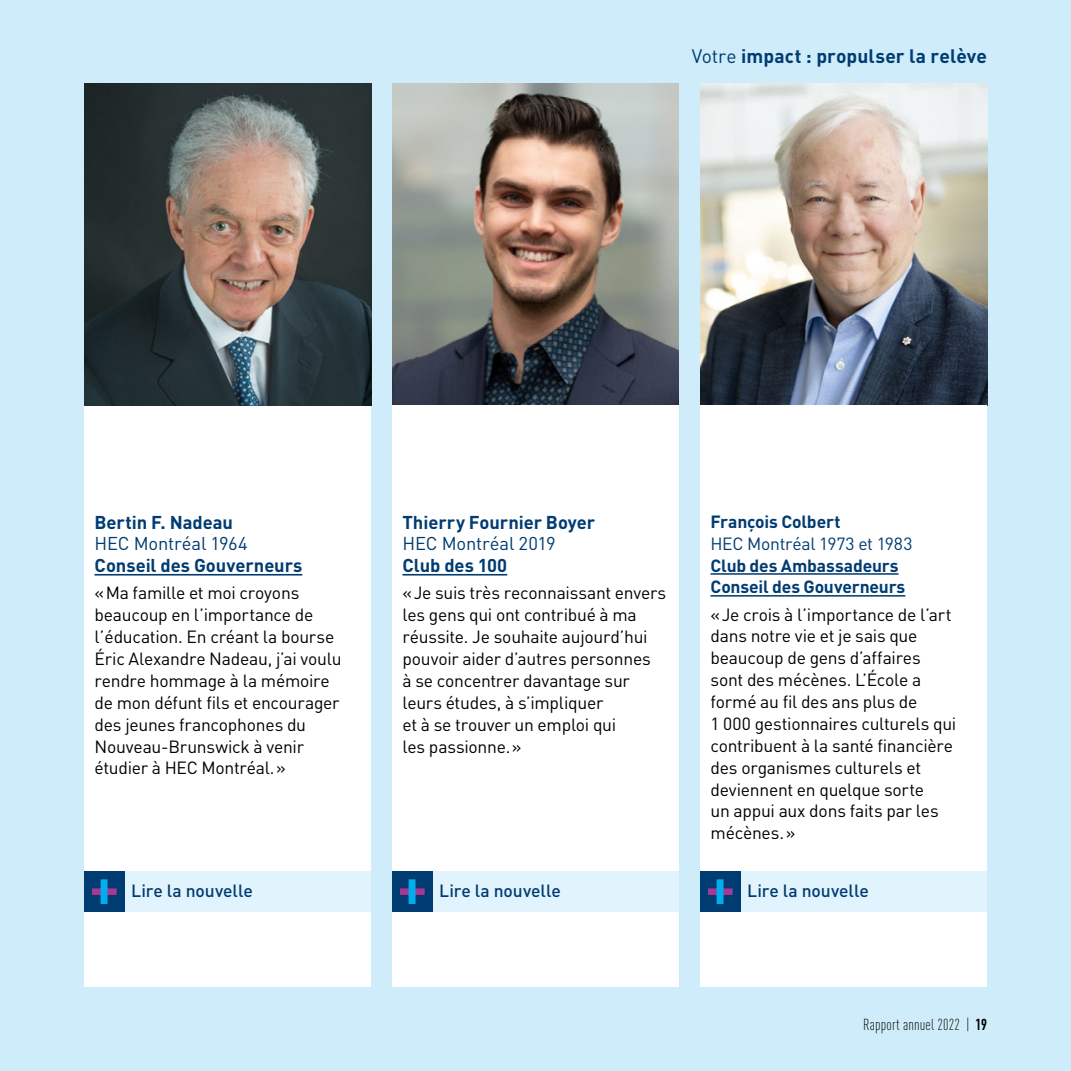
<style>
.page{position:relative;width:1071px;height:1071px;background:#ceecf9}
.page>*{position:absolute;margin:0;border:0;box-sizing:border-box;transform-origin:0 0}
.t1{font:700 19.25px "DINOT";letter-spacing:.005em;color:#003b71}
.t2{font:700 18.38px "DINOT";letter-spacing:-.005em;color:#003b71}
.t3{font:18.38px "DINOT";letter-spacing:-.01em;color:#003b71}
.t4{font:17.5px/21.9px "DINOT";letter-spacing:-.015em;color:#000}
.t5{font:700 17.5px/21.9px "DINOT";letter-spacing:-.01em;color:#003b71}
.t6{font:500 17.5px "DINOT";letter-spacing:-.005em;color:#003b71}
.t7{font:17.5px "DINOT";letter-spacing:-.015em;color:#003b71}
.t8{font:300 condensed 15.75px "DINOT";letter-spacing:.01em;color:#000}
.s1{font-weight:400}
.s2{font-family:"DIN Engschrift Std";font-weight:400;font-stretch:normal}
</style>
<div class="page">
<img style="left:392px;top:84px;width:287px;height:321px">
<img style="left:700px;top:84px;width:287px;height:321px">
<div style="left:392px;top:405px;width:287px;height:582px;background:#fff"></div>
<div style="left:84px;top:405px;width:287px;height:582px;background:#fff"></div>
<hr style="left:94px;top:574px;width:208px;height:2px;background:#003b71">
<hr style="left:402px;top:574px;width:105px;height:2px;background:#003b71">
<img style="left:84px;top:84px;width:287px;height:321px">
<div style="left:700px;top:405px;width:287px;height:582px;background:#fff"></div>
<hr style="left:710px;top:573px;width:189px;height:2px;background:#003b71">
<hr style="left:710px;top:595px;width:195px;height:2px;background:#003b71">
<div style="left:124px;top:871px;width:247px;height:40px;background:#e1f4fd"></div>
<div style="left:84px;top:871px;width:40px;height:40px;background:#003b71"></div>
<img style="left:93px;top:879px;width:23px;height:24px">
<div style="left:432px;top:871px;width:247px;height:40px;background:#e1f4fd"></div>
<div style="left:392px;top:871px;width:40px;height:40px;background:#003b71"></div>
<img style="left:401px;top:879px;width:23px;height:24px">
<div style="left:740px;top:871px;width:247px;height:40px;background:#e1f4fd"></div>
<div style="left:700px;top:871px;width:40px;height:40px;background:#003b71"></div>
<img style="left:709px;top:879px;width:23px;height:24px">
<p class="t1" style="left:692px;top:44px;width:297px"><span class="s1">Votre</span> impact : propulser la relève</p>
<p class="t2" style="left:94px;top:510px;width:140px">Bertin F. Nadeau</p>
<p class="t3" style="left:94px;top:532px;width:155px">HEC Montréal 1964</p>
<p class="t2" style="left:94px;top:554px;width:209px">Conseil des Gouverneurs</p>
<p class="t4" style="left:94px;top:582px;width:249px">«Ma famille et moi croyons beaucoup en l’importance de l’éducation. En créant la bourse<br>Éric Alexandre Nadeau, j’ai voulu rendre hommage à la mémoire de mon défunt fils et encourager des jeunes francophones du<br>Nouveau-Brunswick à venir étudier à HEC Montréal.»</p>
<p class="t2" style="left:402px;top:510px;width:194px">Thierry Fournier Boyer</p>
<p class="t3" style="left:402px;top:532px;width:155px">HEC Montréal 2019</p>
<p class="t2" style="left:402px;top:554px;width:106px">Club des 100</p>
<p class="t4" style="left:402px;top:582px;width:265px">«Je suis très reconnaissant envers les gens qui ont contribué à ma réussite. Je souhaite aujourd’hui pouvoir aider d’autres personnes<br>à se concentrer davantage sur leurs études, à s’impliquer<br>et à se trouver un emploi qui<br>les passionne.»</p>
<p class="t5" style="left:710px;top:510px;width:132px">François Colbert</p>
<p class="t7" style="left:710px;top:533px;width:204px">HEC Montréal 1973 et 1983</p>
<p class="t5" style="left:710px;top:554px;width:196px">Club des Ambassadeurs<br>Conseil des Gouverneurs</p>
<p class="t4" style="left:710px;top:603px;width:247px">«Je crois à l’importance de l’art dans notre vie et je sais que beaucoup de gens d’affaires sont des mécènes. L’École a formé au fil des ans plus de<br>1 000 gestionnaires culturels qui contribuent à la santé financière des organismes culturels et deviennent en quelque sorte<br>un appui aux dons faits par les mécènes.»</p>
<p class="t6" style="left:131px;top:880px;width:123px">Lire la nouvelle</p>
<p class="t6" style="left:439px;top:880px;width:123px">Lire la nouvelle</p>
<p class="t6" style="left:747px;top:880px;width:123px">Lire la nouvelle</p>
<p class="t8" style="left:863px;top:1015px;width:125px">Rapport annuel 2022 | <span class="s2">19</span></p>
</div>
